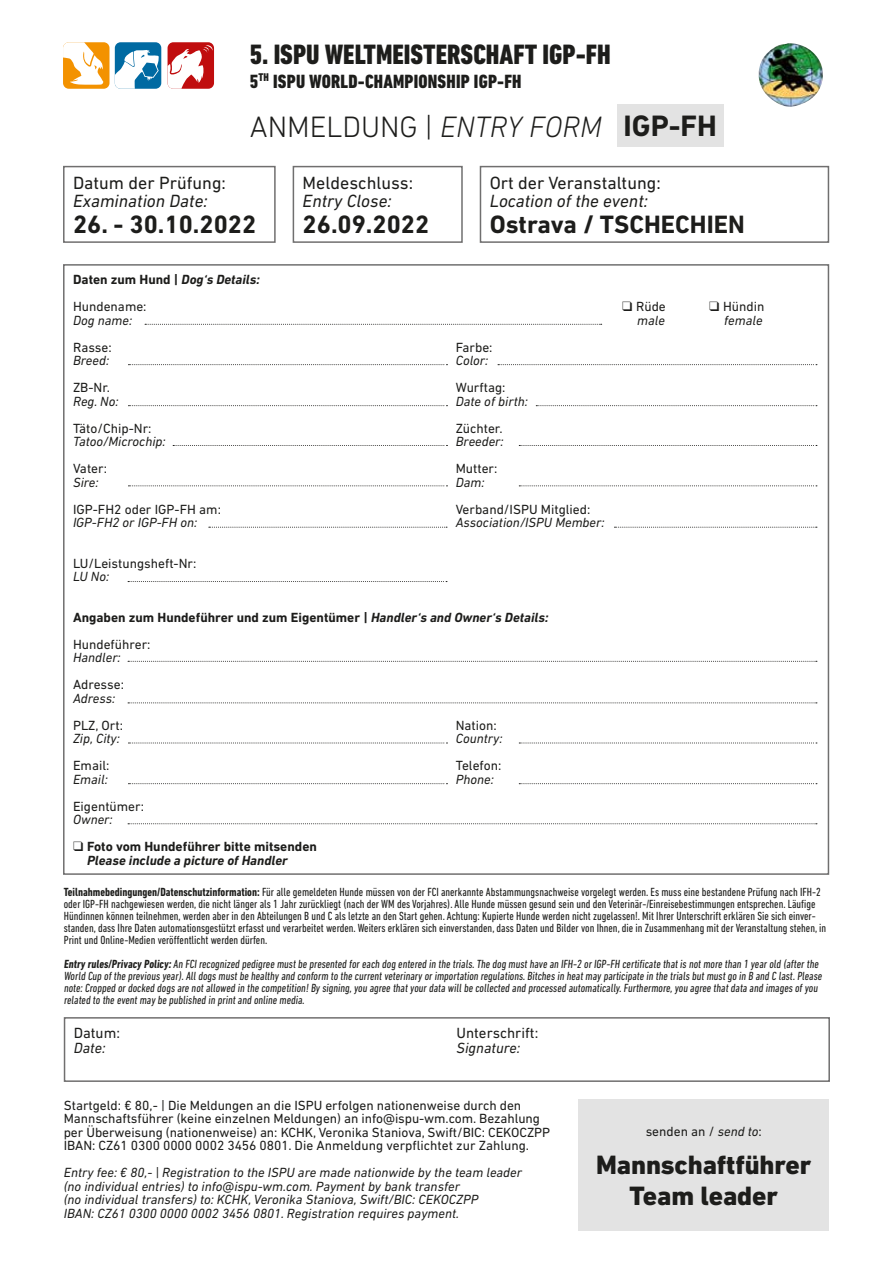
<style>
.page{position:relative;width:893px;height:1263px;background:#fff}
.page>*{position:absolute;margin:0;border:0;box-sizing:border-box;transform-origin:0 0}
.t1{font:300 30px "DIN Next LT Pro";color:#1d1d1b}
.t2{font:700 30px "DIN Next LT Pro";color:#1d1d1b}
.t3{font:800 condensed 28.5px "DIN Next LT Pro";color:#1d1d1b}
.t4{font:800 27px/31.5px "DIN Next LT Pro";letter-spacing:-.005em;color:#1d1d1b;text-align:center}
.t5{font:700 25.5px "DIN Next LT Pro";color:#1d1d1b}
.t6{font:800 condensed 19.5px "DIN Next LT Pro";letter-spacing:.01em;color:#1d1d1b}
.t7{font:18px "DIN Next LT Pro";color:#1d1d1b}
.t8{font:italic 18px "DIN Next LT Pro";color:#1d1d1b}
.t9{font:15px "DIN Next LT Pro";color:#1d1d1b}
.t10{font:italic 15px "DIN Next LT Pro";color:#1d1d1b}
.t11{font:13.5px/13.5px "DIN Next LT Pro";letter-spacing:-.005em;color:#1d1d1b}
.t12{font:italic 13.5px/13.5px "DIN Next LT Pro";color:#1d1d1b}
.t13{font:700 13.5px/27px "DIN Next LT Pro";color:#1d1d1b}
.t14{font:italic 700 13.5px "DIN Next LT Pro";color:#1d1d1b}
.t15{font:condensed 12px/12px "DIN Next LT Pro";color:#1d1d1b}
.s1{font-style:italic}
.s2{font-weight:400}
.s3{color:#fff}
.s4{font-weight:700}
</style>
<div class="page">
<div style="left:617px;top:104px;width:106px;height:42px;background:#e3e3e3"></div>
<svg style="left:128px;top:364px;width:319px;height:1px"></svg>
<svg style="left:128px;top:405px;width:319px;height:1px"></svg>
<svg style="left:128px;top:742px;width:319px;height:1px"></svg>
<svg style="left:519px;top:742px;width:298px;height:1px"></svg>
<svg style="left:128px;top:783px;width:319px;height:1px"></svg>
<svg style="left:519px;top:783px;width:298px;height:1px"></svg>
<svg style="left:536px;top:405px;width:281px;height:1px"></svg>
<svg style="left:145px;top:324px;width:457px;height:1px"></svg>
<svg style="left:173px;top:445px;width:274px;height:1px"></svg>
<svg style="left:519px;top:445px;width:298px;height:1px"></svg>
<svg style="left:128px;top:485px;width:319px;height:1px"></svg>
<svg style="left:519px;top:485px;width:298px;height:1px"></svg>
<svg style="left:209px;top:527px;width:238px;height:1px"></svg>
<svg style="left:128px;top:581px;width:319px;height:1px"></svg>
<svg style="left:614px;top:527px;width:203px;height:1px"></svg>
<svg style="left:128px;top:661px;width:689px;height:1px"></svg>
<svg style="left:128px;top:702px;width:689px;height:1px"></svg>
<svg style="left:128px;top:823px;width:689px;height:1px"></svg>
<img style="left:758px;top:43px;width:65px;height:64px">
<svg style="left:498px;top:364px;width:319px;height:1px"></svg>
<div style="left:64px;top:1017px;width:766px;height:65px;border:2px solid #706f6f"></div>
<div style="left:63px;top:166px;width:213px;height:77px;border:2px solid #706f6f"></div>
<div style="left:293px;top:166px;width:170px;height:77px;border:2px solid #706f6f"></div>
<div style="left:480px;top:166px;width:349px;height:77px;border:2px solid #706f6f"></div>
<div style="left:63px;top:42px;width:47px;height:47px;background:#f39200;border-radius:6px"></div>
<svg style="left:63px;top:42px;width:41px;height:43px"></svg>
<div style="left:168px;top:42px;width:46px;height:47px;background:#c00d0e;border-radius:6px"></div>
<svg style="left:168px;top:45px;width:46px;height:44px"></svg>
<div style="left:115px;top:42px;width:46px;height:47px;background:#006aa2;border-radius:6px"></div>
<svg style="left:115px;top:50px;width:44px;height:39px"></svg>
<div style="left:578px;top:1100px;width:251px;height:131px;background:#e3e3e3"></div>
<h2 class="t3" style="left:250px;top:38px;width:363px">5. ISPU WELTMEISTERSCHAFT IGP-FH</h2>
<h3 class="t6" style="left:250px;top:70px;width:273px">5<sup>TH</sup> ISPU WORLD-CHAMPIONSHIP IGP-FH</h3>
<h1 class="t1" style="left:250px;top:110px;width:354px">ANMELDUNG | <span class="s1">ENTRY FORM</span></h1>
<h1 class="t2" style="left:623px;top:109px;width:95px">IGP-FH</h1>
<h3 class="t7" style="left:73px;top:173px;width:154px">Datum der Prüfung:</h3>
<h3 class="t8" style="left:73px;top:191px;width:136px">Examination Date:</h3>
<h3 class="t5" style="left:73px;top:209px;width:185px">26. - 30.10.2022</h3>
<p class="t13" style="left:73px;top:266px;width:188px">Daten zum Hund | <span class="s1">Dog‘s Details:<br></span><span class="s2">Hundename:</span></p>
<h3 class="t7" style="left:303px;top:173px;width:112px">Meldeschluss:</h3>
<h3 class="t8" style="left:303px;top:191px;width:90px">Entry Close:</h3>
<h3 class="t5" style="left:303px;top:209px;width:128px">26.09.2022</h3>
<h3 class="t7" style="left:490px;top:173px;width:172px">Ort der Veranstaltung:</h3>
<h3 class="t8" style="left:490px;top:191px;width:160px">Location of the event:</h3>
<h3 class="t5" style="left:490px;top:209px;width:257px">Ostrava / TSCHECHIEN</h3>
<p class="t11" style="left:622px;top:300px;width:45px">❑ Rüde</p>
<p class="t11" style="left:709px;top:300px;width:57px">❑ Hündin</p>
<p class="t12" style="left:73px;top:313px;width:61px">Dog name:</p>
<p class="t12" style="left:637px;top:313px;width:29px">male</p>
<p class="t12" style="left:724px;top:313px;width:40px">female</p>
<p class="t11" style="left:73px;top:340px;width:40px">Rasse:</p>
<p class="t11" style="left:456px;top:340px;width:38px">Farbe:</p>
<p class="t12" style="left:73px;top:354px;width:38px">Breed:</p>
<p class="t12" style="left:456px;top:354px;width:34px">Color:</p>
<p class="t11" style="left:73px;top:381px;width:39px">ZB-Nr.</p>
<p class="t11" style="left:456px;top:381px;width:51px">Wurftag:</p>
<p class="t12" style="left:73px;top:394px;width:47px">Reg. No:</p>
<p class="t12" style="left:456px;top:394px;width:74px">Date of birth:</p>
<p class="t11" style="left:73px;top:421px;width:80px">Täto/Chip-Nr:</p>
<p class="t11" style="left:456px;top:421px;width:49px">Züchter.</p>
<p class="t12" style="left:73px;top:435px;width:94px">Tatoo/Microchip:</p>
<p class="t12" style="left:456px;top:435px;width:49px">Breeder:</p>
<p class="t11" style="left:73px;top:462px;width:35px">Vater:</p>
<p class="t11" style="left:456px;top:462px;width:43px">Mutter:</p>
<p class="t12" style="left:73px;top:475px;width:27px">Sire:</p>
<p class="t12" style="left:456px;top:475px;width:30px">Dam:</p>
<p class="t11" style="left:73px;top:502px;width:149px">IGP-FH2 oder IGP-FH am:</p>
<p class="t11" style="left:456px;top:502px;width:136px">Verband/ISPU Mitglied:</p>
<p class="t12" style="left:73px;top:516px;width:126px">IGP-FH2 or IGP-FH on:</p>
<p class="t12" style="left:456px;top:516px;width:150px">Association/ISPU Member:</p>
<p class="t11" style="left:73px;top:556px;width:125px">LU/Leistungsheft-Nr:</p>
<p class="t12" style="left:73px;top:570px;width:38px">LU No:</p>
<p class="t13" style="left:73px;top:604px;width:477px">Angaben zum Hundeführer und zum Eigentümer | <span class="s1">Handler‘s and Owner‘s Details:<br></span><span class="s2">Hundeführer:</span></p>
<p class="t12" style="left:73px;top:651px;width:49px">Handler:</p>
<p class="t11" style="left:73px;top:678px;width:53px">Adresse:</p>
<p class="t12" style="left:73px;top:691px;width:44px">Adress:</p>
<p class="t11" style="left:73px;top:718px;width:52px">PLZ, Ort:</p>
<p class="t11" style="left:456px;top:718px;width:43px">Nation:</p>
<p class="t12" style="left:73px;top:732px;width:48px">Zip, City:</p>
<p class="t12" style="left:456px;top:732px;width:48px">Country:</p>
<p class="t11" style="left:73px;top:759px;width:38px">Email:</p>
<p class="t11" style="left:456px;top:759px;width:47px">Telefon:</p>
<p class="t12" style="left:73px;top:772px;width:36px">Email:</p>
<p class="t12" style="left:456px;top:772px;width:40px">Phone:</p>
<p class="t11" style="left:73px;top:799px;width:73px">Eigentümer:</p>
<p class="t12" style="left:73px;top:813px;width:41px">Owner:</p>
<p class="t13" style="left:73px;top:833px;width:245px">❑ Foto vom Hundeführer bitte mitsenden</p>
<p class="t14" style="left:73px;top:852px;width:216px"><span class="s3">❑</span> Please include a picture of Handler</p>
<p class="t15" style="left:64px;top:886px;width:764px"><span class="s4">Teilnahmebedingungen/Datenschutzinformation:</span> Für alle gemeldeten Hunde müssen von der FCI anerkannte Abstammungsnachweise vorgelegt werden. Es muss eine bestandene Prüfung nach IFH-2 oder IGP-FH nachgewiesen werden, die nicht länger als 1 Jahr zurückliegt (nach der WM des Vorjahres). Alle Hunde müssen gesund sein und den Veterinär-/Einreisebestimmungen entsprechen. Läufige Hündinnen können teilnehmen, werden aber in den Abteilungen B und C als letzte an den Start gehen. Achtung: Kupierte Hunde werden nicht zugelassen!. Mit Ihrer Unterschrift erklären Sie sich einver&shy;standen, dass Ihre Daten automationsgestützt erfasst und verarbeitet werden. Weiters erklären sich einverstanden, dass Daten und Bilder von Ihnen, die in Zusammenhang mit der Veranstaltung stehen, in Print und Online-Medien veröffentlicht werden dürfen.</p>
<p class="t15" style="left:64px;top:958px;width:761px"><span class="s4">Entry rules/Privacy Policy:</span>An FCIrecognized pedigree mustbe presented for each dog entered in the trials.The dog musthave an IFH-2 or IGP-FH certificate thatis notmore than 1 year old (after the World Cup ofthe previous year).Alldogs mustbe healthy and conform to the currentveterinary or importation regulations.Bitches in heatmay participate in the trials butmustgo in B and C last.Please note:Cropped or docked dogs are notallowed in the competition!By signing,you agree thatyour data willbe collected and processed automatically.Furthermore,you agree thatdata and images ofyou related to the eventmay be published in printand online media.</p>
<p class="t9" style="left:74px;top:1024px;width:48px">Datum:</p>
<p class="t9" style="left:456px;top:1024px;width:83px">Unterschrift:</p>
<p class="t10" style="left:74px;top:1039px;width:33px">Date:</p>
<p class="t10" style="left:456px;top:1039px;width:65px">Signature:</p>
<p class="t11" style="left:64px;top:1098px;width:488px">Startgeld: € 80,- | Die Meldungen an die ISPU erfolgen nationenweise durch den Mannschaftsführer (keine einzelnen Meldungen) an info@ispu-wm.com. Bezahlung per Überweisung (nationenweise) an: KCHK, Veronika Staniova, Swift/BIC: CEKOCZPP IBAN: CZ61 0300 0000 0002 3456 0801. Die Anmeldung verpflichtet zur Zahlung.</p>
<p class="t12" style="left:64px;top:1166px;width:460px">Entry fee: € 80,- | Registration to the ISPU are made nationwide by the team leader (no individual entries) to info@ispu-wm.com. Payment by bank transfer<br>(no individual transfers) to: KCHK, Veronika Staniova, Swift/BIC: CEKOCZPP<br>IBAN: CZ61 0300 0000 0002 3456 0801. Registration requires payment.</p>
<p class="t11" style="left:646px;top:1124px;width:118px">senden an / <span class="s1">send to</span>:</p>
<h3 class="t4" style="left:596px;top:1148px;width:217px">Mannschaftführer<br>Team leader</h3>
</div>
